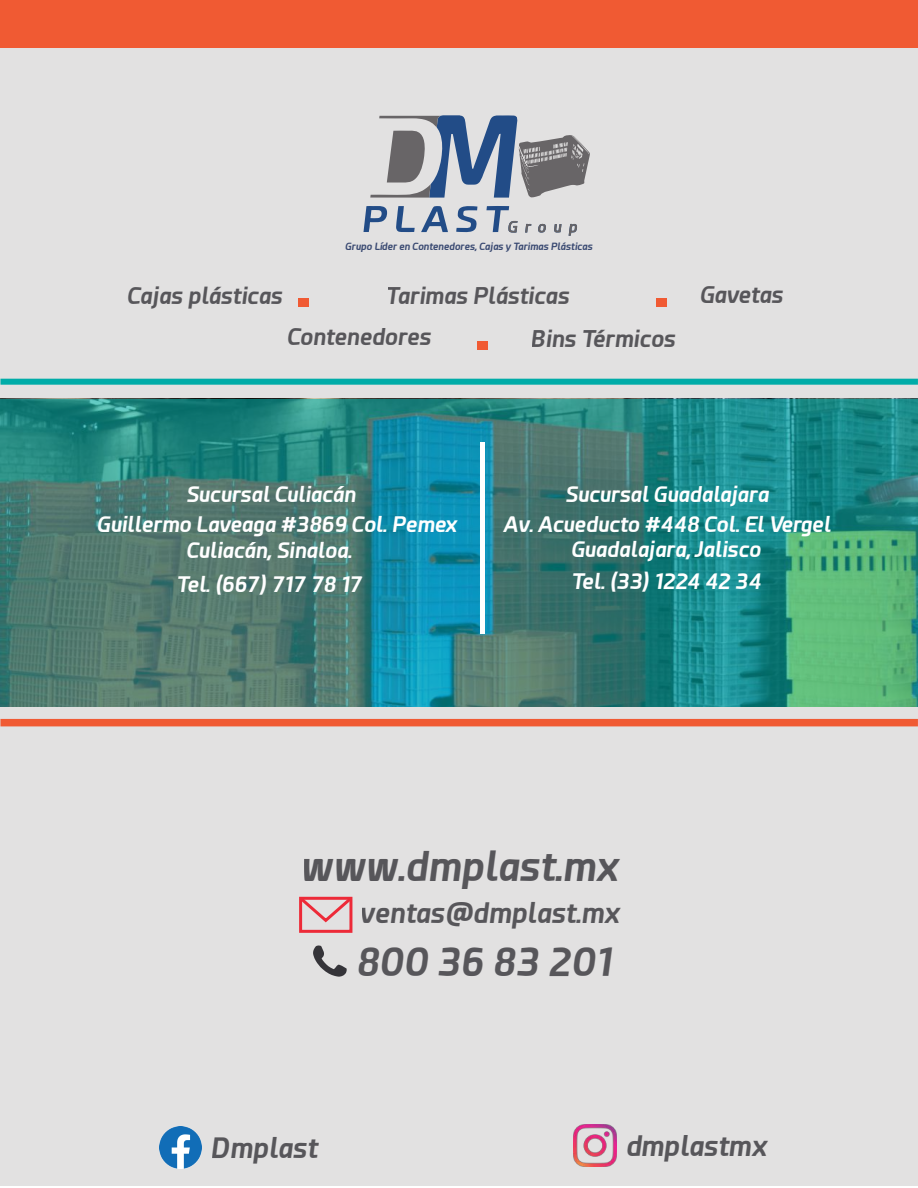
<style>
.page{position:relative;width:918px;height:1188px;background:#fff}
.page>*{position:absolute;margin:0;border:0;box-sizing:border-box;transform-origin:0 0}
.t1{font:italic 700 40.05px "Esphimere";color:#353439}
.t2{font:italic 700 38.55px "Esphimere";color:#353439}
.t3{font:italic 700 27.6px "Esphimere";color:#353439}
.t4{font:italic 700 22.8px/41px "Esphimere";color:#353439}
.t5{font:italic 700 21.15px/25.5px "Esphimere";color:#fff}
.t6{font:italic 700 9.9px "Esphimere";color:#3a4a72}
</style>
<div class="page">
<div style="left:0;top:0;width:918px;height:1186px;background:#e2e1e1"></div>
<div style="left:0;top:0;width:918px;height:48px;background:#f05a33"></div>
<div style="left:0;top:379px;width:918px;height:6px;background:#00aca8"></div>
<div style="left:0;top:719px;width:918px;height:7px;background:#f05a33"></div>
<div style="left:299px;top:298px;width:10px;height:9px;background:#f05a33"></div>
<div style="left:478px;top:341px;width:10px;height:8px;background:#f05a33"></div>
<div style="left:657px;top:298px;width:10px;height:9px;background:#f05a33"></div>
<svg style="left:0;top:399px;width:917px;height:307px;background:#35847e"></svg>
<div style="left:480px;top:442px;width:5px;height:192px;background:#fff"></div>
<img style="left:574px;top:1124px;width:42px;height:43px">
<img style="left:159px;top:1126px;width:43px;height:43px">
<div style="left:299px;top:897px;width:53px;height:36px;border:3px solid #ed2a38"></div>
<svg style="left:299px;top:896px;width:54px;height:28px"></svg>
<svg style="left:313px;top:945px;width:34px;height:32px"></svg>
<svg style="left:363px;top:115px;width:227px;height:121px"></svg>
<p class="t6" style="left:345px;top:240px;width:249px">Grupo Líder en Contenedores, Cajas y Tarimas Plásticas</p>
<p class="t4" style="left:127px;top:275px;width:157px">Cajas plásticas</p>
<p class="t4" style="left:286px;top:275px;width:284px;text-indent:99px">Tarimas Plásticas<br>Contenedores</p>
<p class="t4" style="left:700px;top:274px;width:85px">Gavetas</p>
<p class="t4" style="left:531px;top:318px;width:146px">Bins Térmicos</p>
<p class="t5" style="left:186px;top:481px;width:171px">Sucursal Culiacán</p>
<p class="t5" style="left:565px;top:481px;width:205px">Sucursal Guadalajara</p>
<p class="t5" style="left:186px;top:511px;width:272px;text-indent:-89px">Guillermo Laveaga #3869 Col. Pemex<br>Culiacán, Sinaloa.</p>
<p class="t5" style="left:176px;top:572px;width:187px">Tel. (667) 717 78 17</p>
<p class="t5" style="left:503px;top:511px;width:329px;text-align:center">Av. Acueducto #448 Col. El Vergel<br>Guadalajara, Jalisco</p>
<p class="t5" style="left:571px;top:568px;width:192px">Tel. (33) 1224 42 34</p>
<h1 class="t1" style="left:301px;top:841px;width:318px">www.dmplast.mx</h1>
<h3 class="t3" style="left:360px;top:896px;width:261px">ventas@dmplast.mx</h3>
<h2 class="t2" style="left:356px;top:938px;width:256px">800 36 83 201</h2>
<h3 class="t3" style="left:211px;top:1131px;width:108px">Dmplast</h3>
<h3 class="t3" style="left:625px;top:1129px;width:143px">dmplastmx</h3>
</div>
